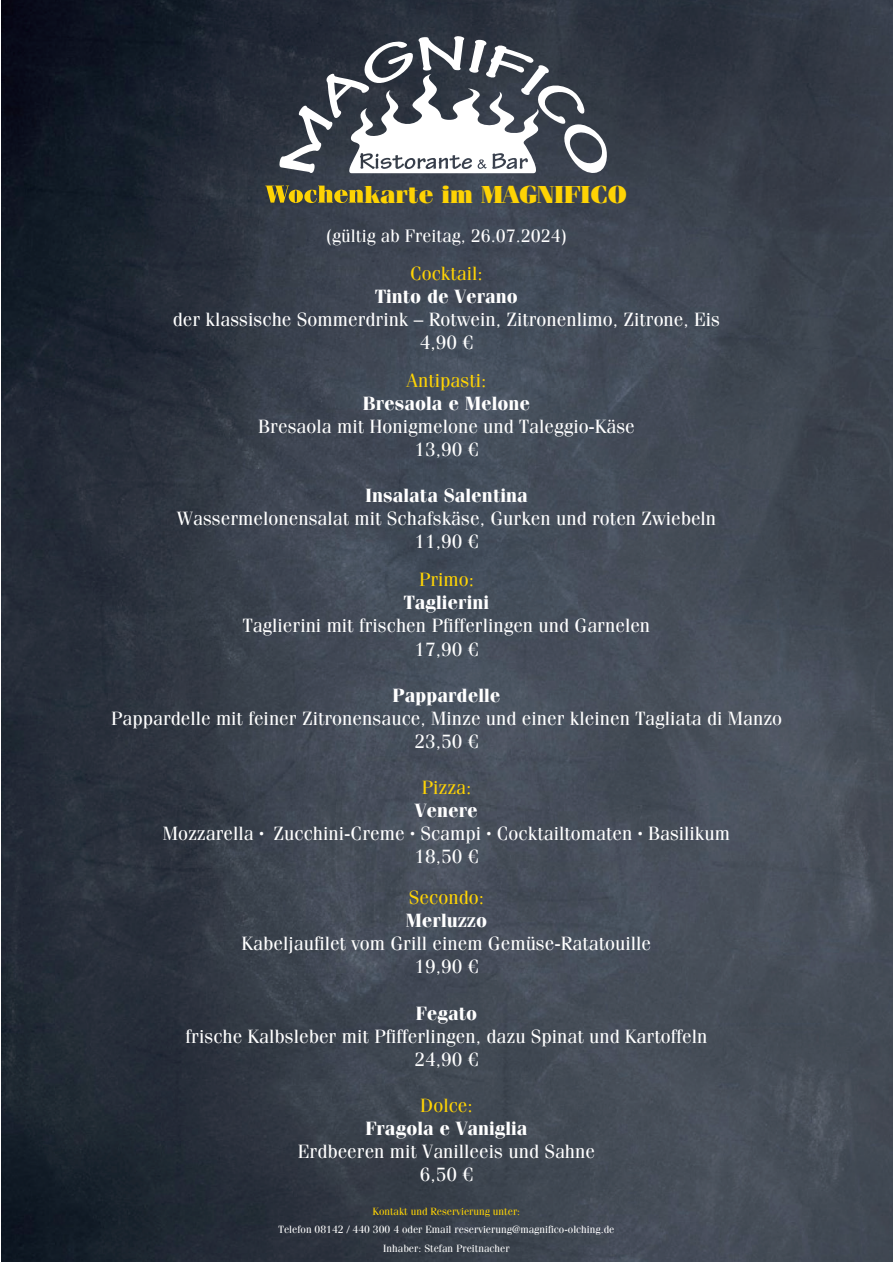
<style>
.page{position:relative;width:893px;height:1263px;background:#fff}
.page>*{position:absolute;margin:0;border:0;box-sizing:border-box;transform-origin:0 0}
.t1{font:900 24.6px "Fenice Std";color:#fed304}
.t2{font:19.2px/23.1px "Fenice Std";color:#fff;text-align:center}
.t3{font:700 19.2px "Fenice Std";color:#fff}
.t4{font:19.2px "Fenice Std";color:#fed304}
.t5{font:18px "Fenice Std";color:#fff}
.t6{font:10.5px/19.6px "Fenice Std";color:#fff;text-align:center}
.t7{font:10.5px "Fenice Std";color:#fed304}
.s1{font-weight:700}
.s2{font-family:"Myriad Pro";font-weight:700}
</style>
<div class="page">
<img style="left:1px;top:0;width:892px;height:1262px">
<svg style="left:265px;top:186px;width:99px;height:17px;background:#958428"></svg>
<svg style="left:279px;top:36px;width:328px;height:137px"></svg>
<p class="t1" style="left:364px;top:179px;width:264px">karte im MAGNIFICO</p>
<p class="t5" style="left:325px;top:225px;width:244px">(gültig ab Freitag, 26.07.2024)</p>
<p class="t4" style="left:410px;top:262px;width:74px">Cocktail:</p>
<p class="t3" style="left:375px;top:285px;width:144px">Tinto de Verano</p>
<p class="t2" style="left:173px;top:307px;width:549px">der klassische Sommerdrink – Rotwein, Zitronenlimo, Zitrone, Eis<br>4,90 €</p>
<p class="t4" style="left:406px;top:369px;width:82px">Antipasti:</p>
<p class="t3" style="left:363px;top:392px;width:169px">Bresaola e Melone</p>
<p class="t2" style="left:258px;top:415px;width:378px">Bresaola mit Honigmelone und Taleggio-Käse<br>13,90 €</p>
<p class="t3" style="left:365px;top:484px;width:164px">Insalata Salentina</p>
<p class="t2" style="left:177px;top:507px;width:541px">Wassermelonensalat mit Schafskäse, Gurken und roten Zwiebeln<br>11,90 €</p>
<p class="t4" style="left:419px;top:568px;width:57px">Primo:</p>
<p class="t3" style="left:404px;top:591px;width:87px">Taglierini</p>
<p class="t2" style="left:243px;top:614px;width:409px">Taglierini mit frischen Pfifferlingen und Garnelen<br>17,90 €</p>
<p class="t3" style="left:393px;top:683px;width:109px">Pappardelle</p>
<p class="t2" style="left:111px;top:706px;width:673px">Pappardelle mit feiner Zitronensauce, Minze und einer kleinen Tagliata di Manzo<br>23,50 €</p>
<p class="t4" style="left:421px;top:776px;width:52px">Pizza:</p>
<p class="t2" style="left:163px;top:798px;width:569px"><span class="s1">Venere<br></span>Mozzarella <span class="s2">·</span> Zucchini-Creme <span class="s2">·</span> Scampi <span class="s2">·</span> Cocktailtomaten <span class="s2">·</span> Basilikum<br>18,50 €</p>
<p class="t4" style="left:409px;top:886px;width:77px">Secondo:</p>
<p class="t3" style="left:406px;top:909px;width:83px">Merluzzo</p>
<p class="t2" style="left:242px;top:932px;width:411px">Kabeljaufilet vom Grill einem Gemüse-Ratatouille<br>19,90 €</p>
<p class="t3" style="left:416px;top:1001px;width:63px">Fegato</p>
<p class="t2" style="left:186px;top:1024px;width:523px">frische Kalbsleber mit Pfifferlingen, dazu Spinat und Kartoffeln<br>24,90 €</p>
<p class="t4" style="left:420px;top:1093px;width:54px">Dolce:</p>
<p class="t3" style="left:365px;top:1116px;width:164px">Fragola e Vaniglia</p>
<p class="t2" style="left:298px;top:1139px;width:299px">Erdbeeren mit Vanilleeis und Sahne<br>6,50 €</p>
<p class="t7" style="left:373px;top:1205px;width:149px">Kontakt und Reservierung unter:</p>
<p class="t6" style="left:279px;top:1219px;width:337px">Telefon 08142 / 440 300 4 oder Email reservierung@magnifico-olching.de<br>Inhaber: Stefan Preitnacher</p>
</div>
